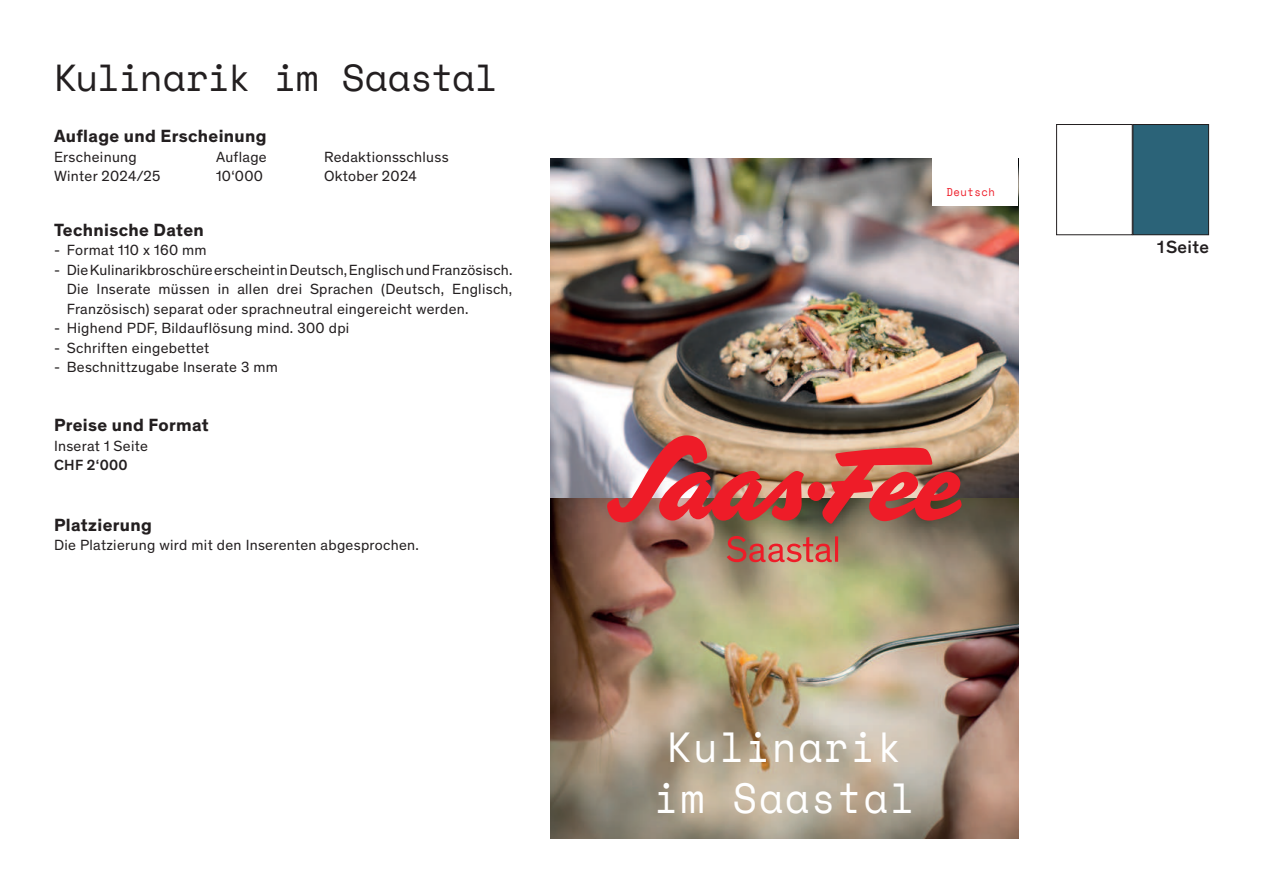
<style>
.page{position:relative;width:1263px;height:893px;background:#fff}
.page>*{position:absolute;margin:0;border:0;box-sizing:border-box;transform-origin:0 0}
.t1{font:42px/51px "Space Mono";letter-spacing:.05em;color:#fff;text-align:center;scale:.94 1}
.t2{font:37.5px "Space Mono";letter-spacing:-.035em;color:#231f20}
.t3{font:700 18px "Theinhardt";letter-spacing:.02em;color:#231f20}
.t4{font:500 18px "Theinhardt";letter-spacing:.02em;color:#231f20}
.t5{font:15px/19.5px "Theinhardt";letter-spacing:.02em;color:#231f20;text-align:justify}
.t6{font:500 15px "Theinhardt";letter-spacing:.02em;color:#231f20}
.t7{font:11.25px "Space Mono";letter-spacing:.05em;color:#ee1c28;scale:.94 1}
</style>
<div class="page">
<div style="left:1133px;top:125px;width:75px;height:110px;background:#2b6378"></div>
<div style="left:1132px;top:124px;width:77px;height:111px;border:1px solid #231f20"></div>
<div style="left:1056px;top:124px;width:76px;height:111px;border:1px solid #231f20"></div>
<img style="left:550px;top:159px;width:468px;height:340px">
<img style="left:550px;top:499px;width:468px;height:340px">
<div style="left:932px;top:159px;width:86px;height:47px;background:#fff"></div>
<svg style="left:727px;top:536px;width:111px;height:26px;background:#ba6e5c"></svg>
<img style="left:607px;top:435px;width:354px;height:89px">
<h2 class="t2" style="left:54px;top:64px;width:445px">Kulinarik im Saastal</h2>
<p class="t3" style="left:54px;top:128px;width:214px">Auflage und Erscheinung</p>
<p class="t5" style="left:54px;top:148px;width:84px">Erscheinung</p>
<p class="t5" style="left:216px;top:148px;width:52px">Auflage</p>
<p class="t5" style="left:324px;top:148px;width:126px">Redaktionsschluss</p>
<p class="t5" style="left:54px;top:167px;width:108px">Winter 2024/25</p>
<p class="t5" style="left:216px;top:167px;width:49px">10‘000</p>
<p class="t5" style="left:324px;top:167px;width:94px">Oktober 2024</p>
<p class="t3" style="left:54px;top:222px;width:151px">Technische Daten</p>
<p class="t5" style="left:54px;top:241px;width:154px">- Format 110 x 160 mm</p>
<p class="t5" style="left:67px;top:261px;width:447px;text-indent:-13px">- Die Kulinarikbroschüre erscheint in Deutsch, Englisch und Französisch.<br>Die Inserate müssen in allen drei Sprachen (Deutsch, Englisch, Französisch) separat oder sprachneutral eingereicht werden.</p>
<p class="t5" style="left:54px;top:319px;width:297px">- Highend PDF, Bildauflösung mind. 300 dpi</p>
<p class="t5" style="left:54px;top:339px;width:157px">- Schriften eingebettet</p>
<p class="t5" style="left:54px;top:358px;width:226px">- Beschnittzugabe Inserate 3 mm</p>
<p class="t3" style="left:54px;top:417px;width:156px">Preise und Format</p>
<p class="t5" style="left:54px;top:437px;width:95px">Inserat 1 Seite</p>
<p class="t6" style="left:54px;top:459px;width:75px">CHF 2‘000</p>
<p class="t3" style="left:54px;top:516px;width:99px">Platzierung</p>
<p class="t5" style="left:54px;top:536px;width:366px">Die Platzierung wird mit den Inserenten abgesprochen.</p>
<p class="t7" style="left:946px;top:186px;width:53px">Deutsch</p>
<h1 class="t1" style="left:654px;top:722px;width:278px">Kulinarik im Saastal</h1>
<p class="t4" style="left:1157px;top:239px;width:53px">1 Seite</p>
</div>
